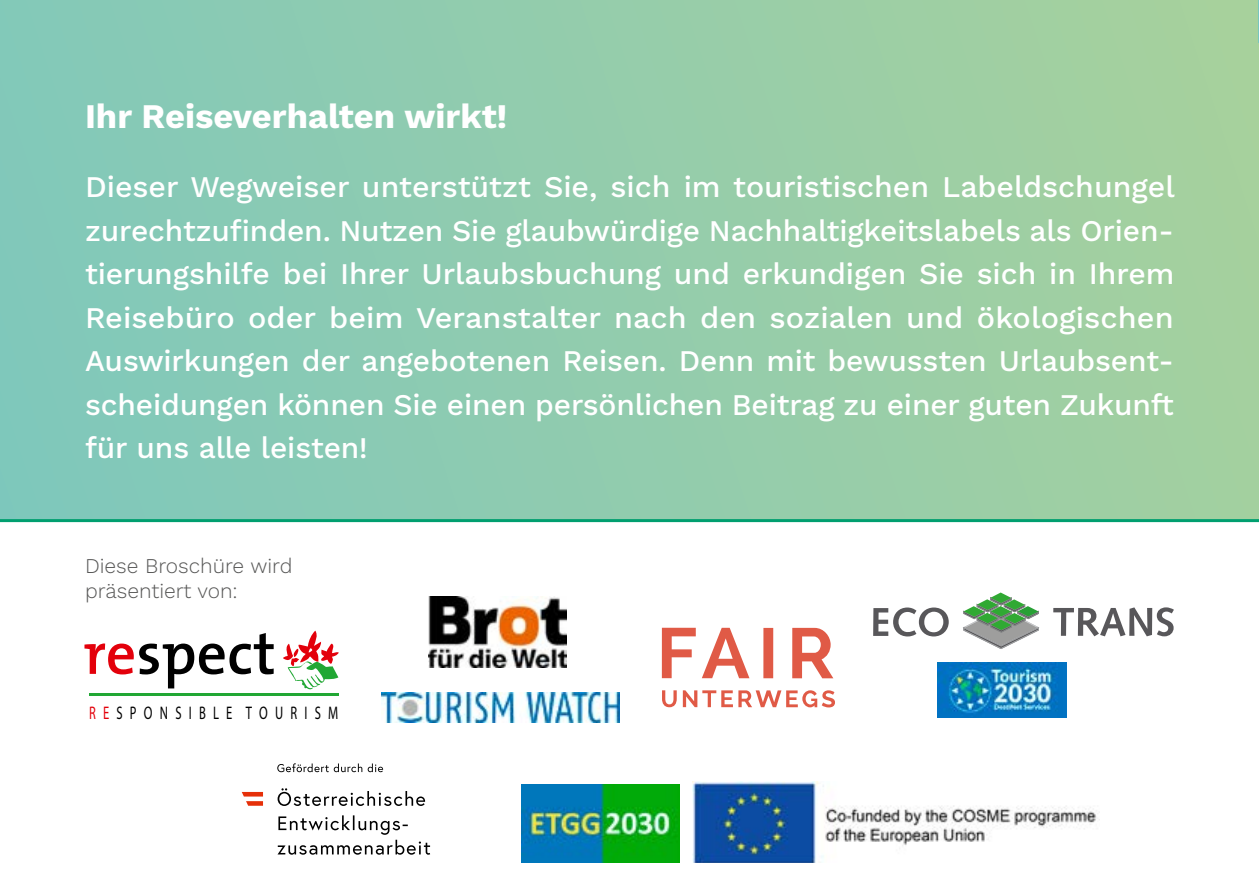
<style>
.page{position:relative;width:1259px;height:893px;background:#fff}
.page>*{position:absolute;margin:0;border:0;box-sizing:border-box;transform-origin:0 0}
.t1{font:700 34.5px "Work Sans";color:#fff}
.t2{font:500 30px/43.5px "Work Sans";letter-spacing:-.005em;color:#fff}
.t3{font:300 21px/25.2px "Work Sans";color:#565655}
.t4{font:18.3px "Myriad Pro";color:#000;scale:.69 1}
.s1{color:#e3000b}
</style>
<div class="page">
<div style="left:0;top:0;width:1259px;height:893px;background:linear-gradient(to right,#81c8bb,#a6d09e)"></div>
<div style="left:0;top:521px;width:1259px;height:372px;background:#fff"></div>
<svg style="left:277px;top:815px;width:153px;height:40px"></svg>
<svg style="left:278px;top:788px;width:147px;height:18px"></svg>
<svg style="left:277px;top:763px;width:106px;height:9px"></svg>
<svg style="left:242px;top:792px;width:21px;height:14px"></svg>
<svg style="left:84px;top:633px;width:190px;height:55px"></svg>
<hr style="left:89px;top:693px;width:250px;height:2px;background:#21a734">
<svg style="left:283px;top:631px;width:56px;height:58px"></svg>
<img style="left:428px;top:596px;width:139px;height:71px">
<img style="left:382px;top:693px;width:237px;height:29px">
<svg style="left:662px;top:628px;width:34px;height:50px"></svg>
<svg style="left:702px;top:628px;width:47px;height:50px"></svg>
<div style="left:763px;top:628px;width:10px;height:50px;background:#e05a46"></div>
<svg style="left:792px;top:628px;width:41px;height:50px"></svg>
<svg style="left:662px;top:690px;width:15px;height:17px"></svg>
<svg style="left:683px;top:690px;width:152px;height:17px"></svg>
<svg style="left:963px;top:592px;width:77px;height:57px"></svg>
<svg style="left:873px;top:607px;width:75px;height:29px"></svg>
<svg style="left:1053px;top:607px;width:121px;height:29px"></svg>
<img style="left:937px;top:663px;width:129px;height:55px">
<img style="left:692px;top:782px;width:405px;height:81px">
<img style="left:522px;top:784px;width:158px;height:78px">
<hr style="left:0;top:519px;width:1259px;height:3px;background:#009f6f">
<p class="t1" style="left:85px;top:90px;width:424px">Ihr Reiseverhalten wirkt!</p>
<p class="t2" style="left:85px;top:164px;width:1091px">Dieser Wegweiser unterstützt Sie, sich im touristischen Labeldschungel zurechtzufi nden. Nutzen Sie glaubwürdige Nachhaltigkeitslabels als Orien&shy;tierungshilfe bei Ihrer Urlaubsbuchung und erkundigen Sie sich in Ihrem Reisebüro oder beim Veranstalter nach den sozialen und ökologischen Auswirkungen der angebotenen Reisen. Denn mit bewussten Urlaubsent&shy;scheidungen können Sie einen persönlichen Beitrag zu einer guten Zukunft für uns alle leisten!</p>
<p class="t3" style="left:85px;top:552px;width:209px">Diese Broschüre wird präsentiert von:</p>
<p class="t4" style="left:89px;top:702px;width:363px"><span class="s1">R E</span> S P O N S I B L E T O U R I S M</p>
</div>
